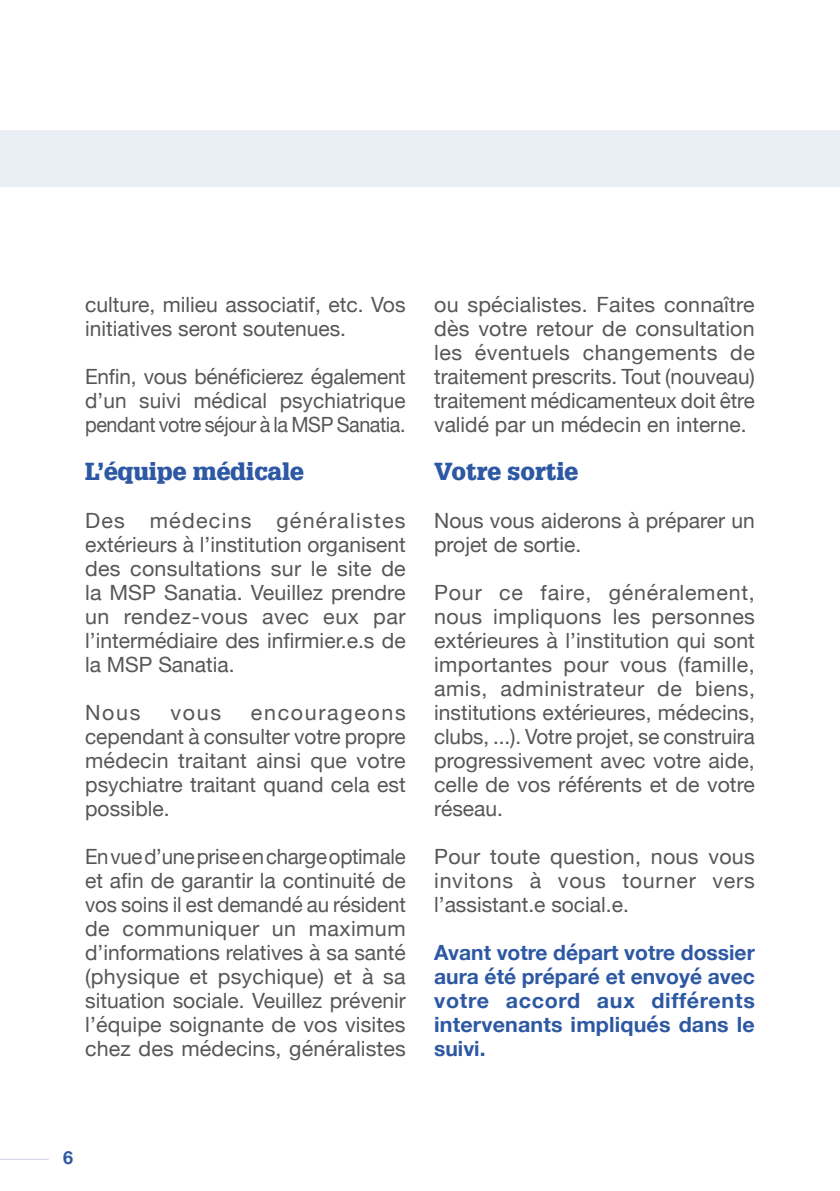
<style>
.page{position:relative;width:840px;height:1191px;background:#fff}
.page>*{position:absolute;margin:0;border:0;box-sizing:border-box;transform-origin:0 0}
.t1{font:900 24px "Glypha LT";color:#2d58a3}
.t2{font:21px/24px "Helvetica Neue";color:#575756;text-align:justify}
.t3{font:700 21px/24px "Helvetica Neue";letter-spacing:.005em;color:#2d58a3;text-align:justify}
.t4{font:700 18px "Helvetica Neue";color:#2d58a3}
</style>
<div class="page">
<hr style="left:0;top:1158px;width:49px;height:1px;background:#ced1ea">
<div style="left:0;top:130px;width:839px;height:57px;background:#eaeef5"></div>
<p class="t2" style="left:85px;top:294px;width:322px">culture, milieu associatif, etc. Vos initiatives seront soutenues.</p>
<p class="t2" style="left:85px;top:366px;width:322px">Enfin, vous bénéficierez également d’un suivi médical psychiatrique pendant votre séjour à la MSP Sanatia.</p>
<p class="t1" style="left:85px;top:457px;width:220px">L’équipe médicale</p>
<p class="t2" style="left:85px;top:510px;width:322px">Des médecins généralistes extérieurs à l’institution organisent des consultations sur le site de la MSP Sanatia. Veuillez prendre un rendez-vous avec eux par l’intermédiaire des infirmier.e.s de la MSP Sanatia.</p>
<p class="t2" style="left:85px;top:702px;width:57px">Nous</p>
<p class="t2" style="left:170px;top:702px;width:52px">vous</p>
<p class="t2" style="left:85px;top:702px;width:322px;text-indent:166px">encourageons cependant à consulter votre propre médecin traitant ainsi que votre psychiatre traitant quand cela est possible.</p>
<p class="t2" style="left:85px;top:846px;width:322px">En vue d’une prise en charge optimale et afin de garantir la continuité de vos soins il est demandé au résident de communiquer un maximum d’informations relatives à sa santé (physique et psychique) et à sa situation sociale. Veuillez prévenir l’équipe soignante de vos visites chez des médecins, généralistes</p>
<p class="t2" style="left:434px;top:294px;width:322px">ou spécialistes. Faites connaître dès votre retour de consultation les éventuels changements de traitement prescrits. Tout (nouveau) traitement médicamenteux doit être validé par un médecin en interne.</p>
<p class="t1" style="left:434px;top:457px;width:145px">Votre sortie</p>
<p class="t2" style="left:434px;top:510px;width:322px">Nous vous aiderons à préparer un projet de sortie.</p>
<p class="t2" style="left:434px;top:582px;width:322px">Pour ce faire, généralement, nous impliquons les personnes extérieures à l’institution qui sont importantes pour vous (famille, amis, administrateur de biens, institutions extérieures, médecins, clubs, ...). Votre projet, se construira progressivement avec votre aide, celle de vos référents et de votre réseau.</p>
<p class="t2" style="left:434px;top:846px;width:322px">Pour toute question, nous vous invitons à vous tourner vers l’assistant.e social.e.</p>
<p class="t3" style="left:434px;top:941px;width:322px">Avant votre départ votre dossier aura été préparé et envoyé avec votre accord aux différents intervenants impliqués dans le suivi.</p>
<p class="t4" style="left:63px;top:1144px;width:12px">6</p>
</div>
